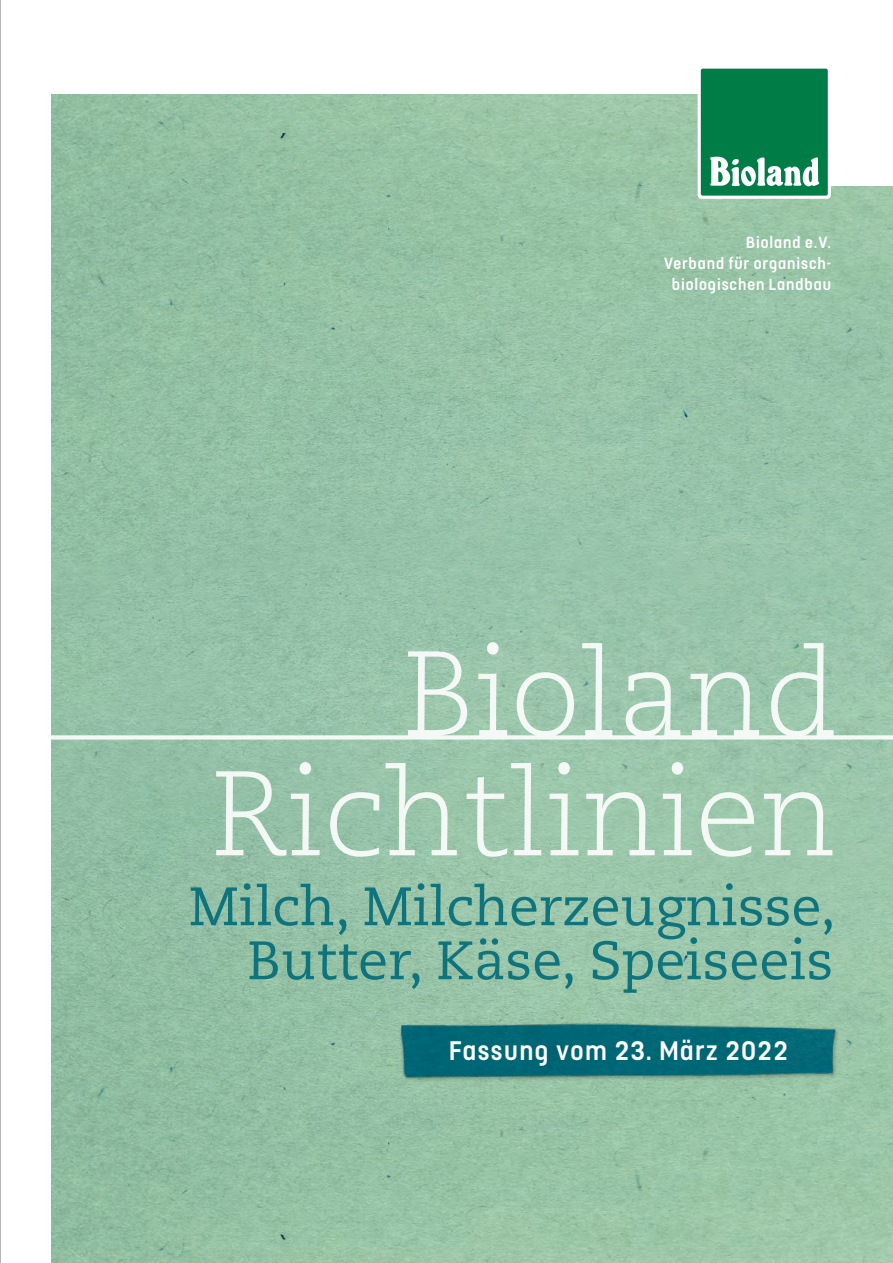
<style>
.page{position:relative;width:893px;height:1263px;background:#fff}
.page>*{position:absolute;margin:0;border:0;box-sizing:border-box;transform-origin:0 0}
.t1{font:54px/54px "Caecilia";letter-spacing:-.005em;color:#006b78;text-align:right}
.t2{font:500 30px "FS Dillon";letter-spacing:.05em;color:#fff}
.t3{font:500 18px/21px "FS Dillon";letter-spacing:.05em;color:#fff;text-align:right}
</style>
<div class="page">
<hr style="left:0;top:0;width:1px;height:1263px;background:#9c9d9d">
<img style="left:51px;top:95px;width:842px;height:1168px">
<div style="left:715px;top:0;width:178px;height:186px;background:#fff"></div>
<svg style="left:698px;top:65px;width:133px;height:134px"></svg>
<div style="left:701px;top:69px;width:127px;height:127px;background:#007d47;border-radius:2px"></div>
<svg style="left:710px;top:156px;width:109px;height:31px"></svg>
<img style="left:395px;top:1020px;width:447px;height:62px">
<svg style="left:216px;top:762px;width:616px;height:95px;fill:#9bc7ac"></svg>
<svg style="left:51px;top:642px;width:842px;height:97px;background:#a4cbb4"></svg>
<p class="t3" style="left:664px;top:231px;width:169px">Bioland e.V.<br>Verband für organisch&shy;biologischen Landbau</p>
<h1 class="t1" style="left:189px;top:880px;width:648px">Milch, Milcherzeugnisse,<br>Butter, Käse, Speiseeis</h1>
<h2 class="t2" style="left:449px;top:1029px;width:340px">Fassung vom 23. März 2022</h2>
</div>
